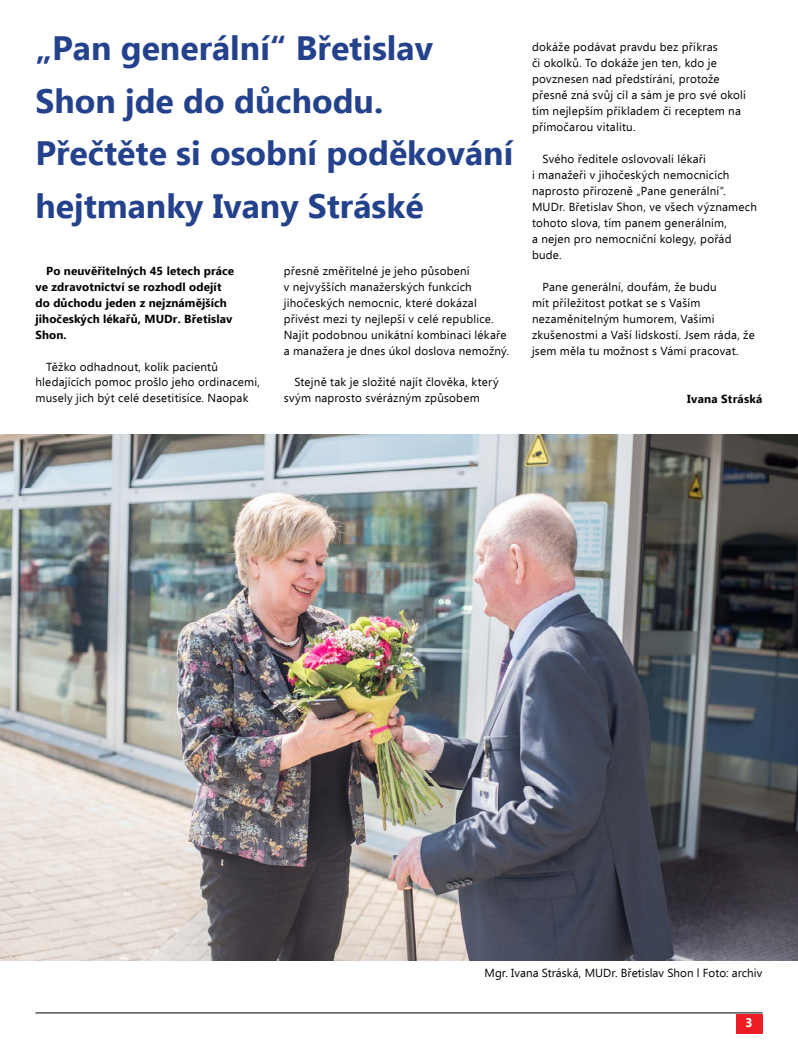
<style>
.page{position:relative;width:798px;height:1053px;background:#fff}
.page>*{position:absolute;margin:0;border:0;box-sizing:border-box;transform-origin:0 0}
.t1{font:700 33.75px/52.4px "Ebrima";color:#24428c}
.t2{font:700 12.5px "Ebrima";color:#fff}
.t3{font:11.62px/16px "Ebrima";letter-spacing:.015em;color:#000}
.t4{font:700 11.62px/16px "Ebrima";letter-spacing:.01em;color:#000}
</style>
<div class="page">
<hr style="left:35px;top:1012px;width:727px;height:1px;background:#000">
<div style="left:735px;top:1013px;width:27px;height:20px;background:#ed1d24"></div>
<img style="left:1px;top:434px;width:796px;height:526px">
<img style="left:0;top:418px;width:1px;height:542px">
<h1 class="t1" style="left:35px;top:20px;width:479px">„Pan generální“ Břetislav<br>Shon jde do důchodu.<br>Přečtěte si osobní poděkování hejtmanky Ivany Stráské</h1>
<p class="t4" style="left:35px;top:262px;width:200px;text-indent:11px">Po neuvěřitelných 45 letech práce ve zdravotnictví se rozhodl odejít do důchodu jeden z nejznámějších jihočeských lékařů, MUDr. Břetislav<br>Shon.</p>
<p class="t3" style="left:35px;top:358px;width:226px;text-indent:11px">Těžko odhadnout, kolik pacientů hledajících pomoc prošlo jeho ordinacemi, musely jich být celé desetitisíce. Naopak</p>
<p class="t3" style="left:283px;top:262px;width:226px">přesně změřitelné je jeho působení<br>v nejvyšších manažerských funkcích jihočeských nemocnic, které dokázal přivést mezi ty nejlepší v celé republice.<br>Najít podobnou unikátní kombinaci lékaře a manažera je dnes úkol doslova nemožný.</p>
<p class="t3" style="left:283px;top:374px;width:216px;text-indent:11px">Stejně tak je složité najít člověka, který svým naprosto svérázným způsobem</p>
<p class="t3" style="left:531px;top:39px;width:215px">dokáže podávat pravdu bez příkras<br>či okolků. To dokáže jen ten, kdo je povznesen nad předstírání, protože přesně zná svůj cíl a sám je pro své okolí tím nejlepším příkladem či receptem na přímočarou vitalitu.</p>
<p class="t3" style="left:531px;top:151px;width:226px;text-indent:11px">Svého ředitele oslovovali lékaři<br>i manažeři v jihočeských nemocnicích naprosto přirozeně „Pane generální“.<br>MUDr. Břetislav Shon, ve všech významech tohoto slova, tím panem generálním,<br>a nejen pro nemocniční kolegy, pořád bude.</p>
<p class="t3" style="left:531px;top:278px;width:224px;text-indent:11px">Pane generální, doufám, že budu<br>mít příležitost potkat se s Vaším nezaměnitelným humorem, Vašimi zkušenostmi a Vaší lidskostí. Jsem ráda, že jsem měla tu možnost s Vámi pracovat.</p>
<p class="t4" style="left:687px;top:389px;width:77px">Ivana Stráská</p>
<p class="t3" style="left:484px;top:964px;width:279px">Mgr. Ivana Stráská, MUDr. Břetislav Shon l Foto: archiv</p>
<p class="t2" style="left:745px;top:1013px;width:9px">3</p>
</div>
